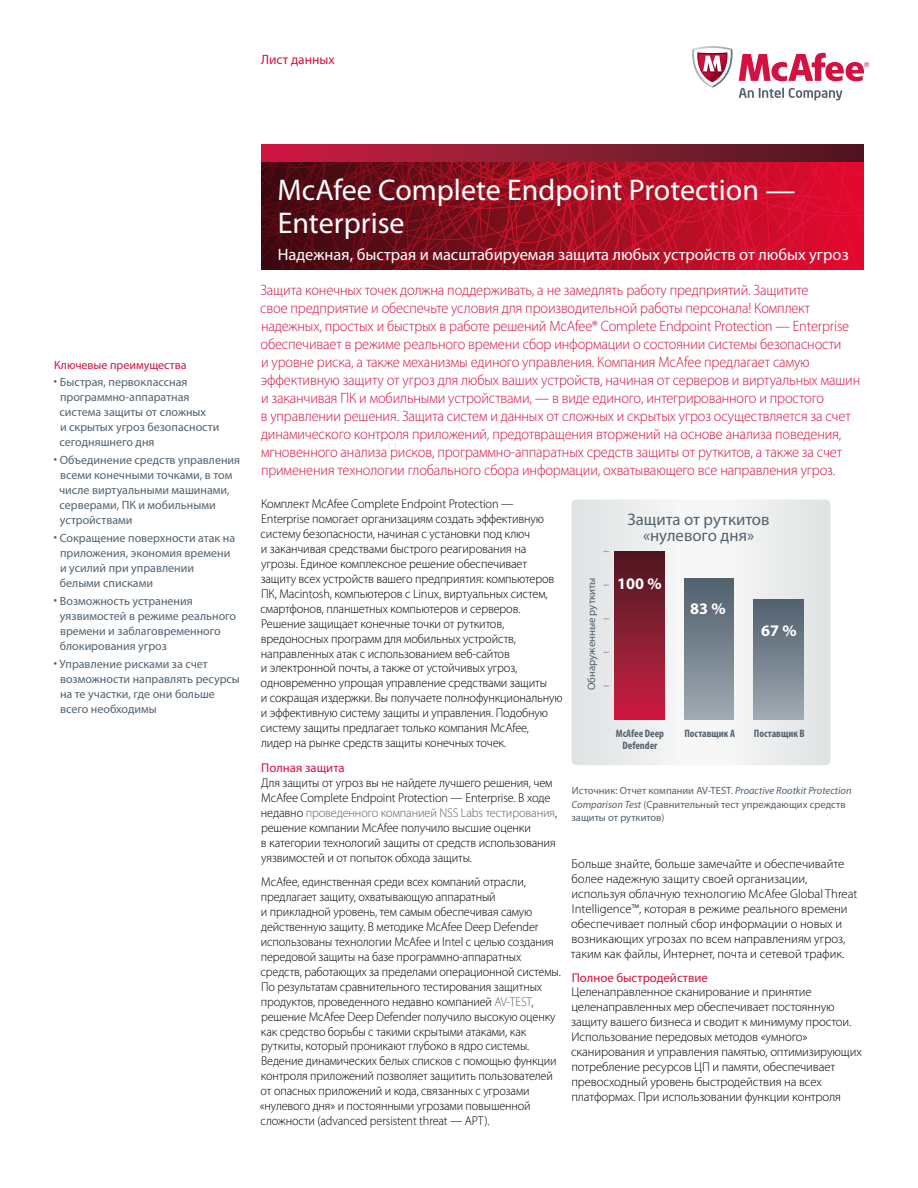
<style>
.page{position:relative;width:918px;height:1188px;background:#fff}
.page>*{position:absolute;margin:0;border:0;box-sizing:border-box;transform-origin:0 0}
.t1{font:30px/33px "Myriad Pro";color:#fff}
.t2{font:16.8px/16.8px "Myriad Pro";color:#53626f;text-align:center}
.t3{font:16.5px "Myriad Pro";color:#fff}
.t4{font:700 16.2px "Myriad Pro";color:#fff}
.t5{font:300 15px/18px "Myriad Pro";letter-spacing:-.01em;color:#d31242;scale:.96 1}
.t6{font:13.5px "Myriad Pro";color:#d31242}
.t7{font:300 12.75px/15px "Myriad Pro";letter-spacing:-.01em;color:#000}
.t8{font:300 12.75px/15px "Myriad Pro";letter-spacing:-.01em;color:#000;scale:.96 1}
.t9{font:12.75px "Myriad Pro";color:#d31242}
.t10{font:12px/15px "Myriad Pro";color:#53626f}
.t11{font:12px "Myriad Pro";color:#d31242}
.t12{font:700 condensed 10.8px/12px "Myriad Pro";color:#53626f;text-align:center}
.t13{font:10.8px "Myriad Pro";color:#53626f}
.t14{font:10.5px/13.5px "Myriad Pro";color:#53626f}
.s1{font-family:"Frutiger LT Std";font-weight:300;font-stretch:condensed;font-size:7.5px}
.s2{color:#53626f}
.s3{font-style:italic}
</style>
<div class="page">
<svg style="left:739px;top:53px;width:130px;height:28px"></svg>
<svg style="left:692px;top:46px;width:41px;height:42px"></svg>
<svg style="left:739px;top:88px;width:104px;height:12px"></svg>
<svg style="left:261px;top:162px;width:603px;height:108px;background:#9b0e21"></svg>
<div style="left:261px;top:144px;width:603px;height:18px;background:linear-gradient(to right,#cd1d44,#4b1a20)"></div>
<svg style="left:572px;top:500px;width:258px;height:265px"></svg>
<div style="left:615px;top:551px;width:49px;height:169px;background:linear-gradient(to bottom,#4a1a20,#cc1d44)"></div>
<div style="left:684px;top:579px;width:50px;height:141px;background:linear-gradient(to bottom,#51606e,#9fa9b2)"></div>
<div style="left:754px;top:599px;width:49px;height:121px;background:linear-gradient(to bottom,#505f6d,#9fa9b2)"></div>
<p class="t6" style="left:261px;top:51px;width:75px">Лист данных</p>
<p class="t11" style="left:54px;top:358px;width:134px">Ключевые преимущества</p>
<p class="t10" style="left:60px;top:374px;width:161px;text-indent:-6px"><span class="s1">•</span> Быстрая, первоклассная программно-аппаратная система защиты от сложных<br>и скрытых угроз безопасности сегодняшнего дня</p>
<p class="t10" style="left:59px;top:452px;width:183px;text-indent:-6px"><span class="s1">•</span> Объединение средств управления всеми конечными точками, в том числе виртуальными машинами, серверами, ПК и мобильными устройствами</p>
<p class="t10" style="left:60px;top:530px;width:177px;text-indent:-7px"><span class="s1">•</span> Сокращение поверхности атак на приложения, экономия времени и усилий при управлении белыми списками</p>
<p class="t10" style="left:60px;top:593px;width:178px;text-indent:-7px"><span class="s1">•</span> Возможность устранения уязвимостей в режиме реального времени и заблаговременного блокирования угроз</p>
<p class="t10" style="left:60px;top:656px;width:181px;text-indent:-7px"><span class="s1">•</span> Управление рисками за счет возможности направлять ресурсы на те участки, где они больше всего необходимы</p>
<h1 class="t1" style="left:278px;top:172px;width:519px">McAfee Complete Endpoint Protection —<br>Enterprise</h1>
<p class="t3" style="left:278px;top:244px;width:572px">Надежная, быстрая и масштабируемая защита любых устройств от любых угроз</p>
<p class="t5" style="left:260px;top:281px;width:626px">Защита конечных точек должна поддерживать, а не замедлять работу предприятий. Защитите<br>свое предприятие и обеспечьте условия для производительной работы персонала! Комплект надежных, простых и быстрых в работе решений McAfee® Complete Endpoint Protection — Enterprise обеспечивает в режиме реального времени сбор информации о состоянии системы безопасности<br>и уровне риска, а также механизмы единого управления. Компания McAfee предлагает самую эффективную защиту от угроз для любых ваших устройств, начиная от серверов и виртуальных машин и заканчивая ПК и мобильными устройствами, — в виде единого, интегрированного и простого<br>в управлении решения. Защита систем и данных от сложных и скрытых угроз осуществляется за счет динамического контроля приложений, предотвращения вторжений на основе анализа поведения, мгновенного анализа рисков, программно-аппаратных средств защиты от руткитов, а также за счет применения технологии глобального сбора информации, охватывающего все направления угроз.</p>
<p class="t7" style="left:261px;top:496px;width:304px">Комплект McAfee Complete Endpoint Protection — Enterprise помогает организациям создать эффективную систему безопасности, начиная с установки под ключ<br>и заканчивая средствами быстрого реагирования на угрозы. Единое комплексное решение обеспечивает защиту всех устройств вашего предприятия: компьютеров ПК, Macintosh, компьютеров с Linux, виртуальных систем, смартфонов, планшетных компьютеров и серверов.<br>Решение защищает конечные точки от руткитов, вредоносных программ для мобильных устройств, направленных атак с использованием веб-сайтов<br>и электронной почты, а также от устойчивых угроз, одновременно упрощая управление средствами защиты<br>и сокращая издержки. Вы получаете полнофункциональную и эффективную систему защиты и управления. Подобную систему защиты предлагает только компания McAfee, лидер на рынке средств защиты конечных точек.</p>
<p class="t9" style="left:261px;top:759px;width:85px">Полная защита</p>
<p class="t7" style="left:261px;top:775px;width:298px">Для защиты от угроз вы не найдете лучшего решения, чем McAfee Complete Endpoint Protection — Enterprise. В ходе недавно <span class="s2">проведенного компанией NSS Labs тестирования</span>, решение компании McAfee получило высшие оценки<br>в категории технологий защиты от средств использования уязвимостей и от попыток обхода защиты.</p>
<p class="t8" style="left:260px;top:874px;width:315px">McAfee, единственная среди всех компаний отрасли, предлагает защиту, охватывающую аппаратный<br>и прикладной уровень, тем самым обеспечивая самую действенную защиту. В методике McAfee Deep Defender использованы технологии McAfee и Intel с целью создания передовой защиты на базе программно-аппаратных средств, работающих за пределами операционной системы.<br>По результатам сравнительного тестирования защитных продуктов, проведенного недавно компанией <span class="s2">AV-TEST</span>, решение McAfee Deep Defender получило высокую оценку как средство борьбы с такими скрытыми атаками, как руткиты, который проникают глубоко в ядро системы.<br>Ведение динамических белых списков с помощью функции контроля приложений позволяет защитить пользователей от опасных приложений и кода, связанных с угрозами «нулевого дня» и постоянными угрозами повышенной сложности (advanced persistent threat — APT).</p>
<p class="t13" style="left:585px;top:690px;width:114px;rotate:-90deg">Обнаруженные руткиты</p>
<h2 class="t2" style="left:628px;top:510px;width:144px">Защита от руткитов «нулевого дня»</h2>
<p class="t4" style="left:617px;top:573px;width:46px">100 %</p>
<p class="t4" style="left:690px;top:598px;width:37px">83 %</p>
<p class="t4" style="left:761px;top:620px;width:37px">67 %</p>
<p class="t12" style="left:616px;top:727px;width:50px">McAfee Deep<br>Defender</p>
<p class="t12" style="left:684px;top:727px;width:52px">Поставщик A</p>
<p class="t12" style="left:754px;top:727px;width:52px">Поставщик B</p>
<p class="t14" style="left:571px;top:784px;width:282px">Источник: Отчет компании AV-TEST. <span class="s3">Proactive Rootkit Protection<br>Comparison Test</span> (Сравнительный тест упреждающих средств защиты от руткитов)</p>
<p class="t7" style="left:571px;top:856px;width:288px">Больше знайте, больше замечайте и обеспечивайте более надежную защиту своей организации, используя облачную технологию McAfee Global Threat Intelligence™, которая в режиме реального времени обеспечивает полный сбор информации о новых и возникающих угрозах по всем направлениям угроз, таким как файлы, Интернет, почта и сетевой трафик.</p>
<p class="t9" style="left:572px;top:969px;width:138px">Полное быстродействие</p>
<p class="t7" style="left:571px;top:985px;width:292px">Целенаправленное сканирование и принятие целенаправленных мер обеспечивает постоянную защиту вашего бизнеса и сводит к минимуму простои.<br>Использование передовых методов «умного» сканирования и управления памятью, оптимизирующих потребление ресурсов ЦП и памяти, обеспечивает превосходный уровень быстродействия на всех платформах. При использовании функции контроля</p>
</div>
